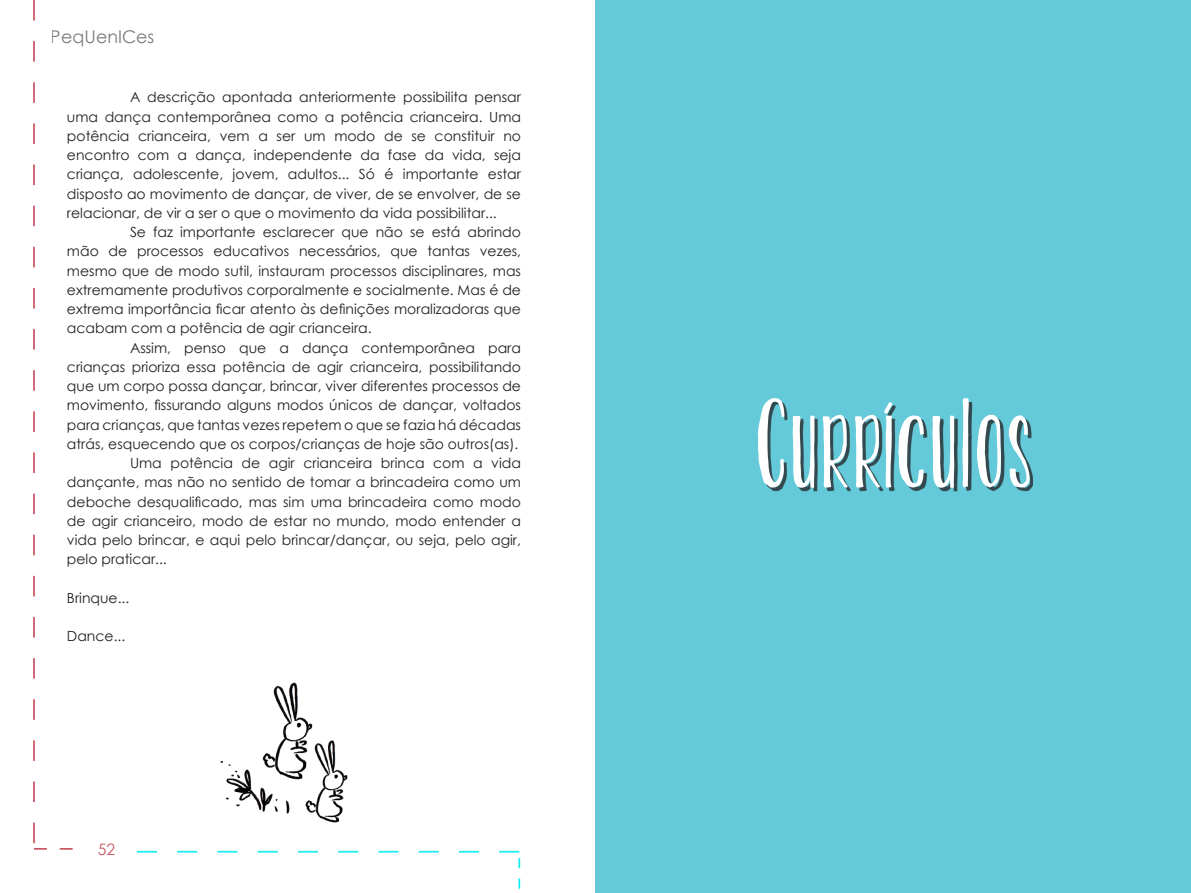
<style>
.page{position:relative;width:1191px;height:893px;background:#fff}
.page>*{position:absolute;margin:0;border:0;box-sizing:border-box;transform-origin:0 0}
.t1{font:105px "KG Twois Better Than One";letter-spacing:.02em;color:#fff}
.t2{font:17.5px "Century Gothic";color:#231f20}
.t3{font:15.75px "Century Gothic";color:#ca5764}
.t4{font:14px/19.2px "Century Gothic";color:#231f20;text-align:justify}
</style>
<div class="page">
<svg style="left:137px;top:851px;width:383px;height:38px"></svg>
<svg style="left:33px;top:0;width:40px;height:850px"></svg>
<div style="left:595px;top:0;width:596px;height:893px;background:#64cada"></div>
<div style="left:761px;top:402px;width:272px;height:89px;background:#231f20;opacity:.75"></div>
<img style="left:220px;top:682px;width:128px;height:141px">
<p class="t2" style="left:51px;top:24px;width:105px">PeqUenICes</p>
<p class="t4" style="left:67px;top:87px;width:455px;text-indent:63px">A descrição apontada anteriormente possibilita pensar uma dança contemporânea como a potência crianceira. Uma potência crianceira, vem a ser um modo de se constituir no encontro com a dança, independente da fase da vida, seja criança, adolescente, jovem, adultos... Só é importante estar disposto ao movimento de dançar, de viver, de se envolver, de se relacionar, de vir a ser o que o movimento da vida possibilitar...</p>
<p class="t4" style="left:67px;top:222px;width:455px;text-indent:63px">Se faz importante esclarecer que não se está abrindo mão de processos educativos necessários, que tantas vezes, mesmo que de modo sutil, instauram processos disciplinares, mas extremamente produtivos corporalmente e socialmente. Mas é de extrema importância ficar atento às definições moralizadoras que acabam com a potência de agir crianceira.</p>
<p class="t4" style="left:67px;top:338px;width:455px;text-indent:63px">Assim, penso que a dança contemporânea para crianças prioriza essa potência de agir crianceira, possibilitando que um corpo possa dançar, brincar, viver diferentes processos de movimento, fissurando alguns modos únicos de dançar, voltados para crianças, que tantas vezes repetem o que se fazia há décadas atrás, esquecendo que os corpos/crianças de hoje são outros(as).</p>
<p class="t4" style="left:67px;top:453px;width:455px;text-indent:63px">Uma potência de agir crianceira brinca com a vida dançante, mas não no sentido de tomar a brincadeira como um deboche desqualificado, mas sim uma brincadeira como modo de agir crianceiro, modo de estar no mundo, modo entender a vida pelo brincar, e aqui pelo brincar/dançar, ou seja, pelo agir, pelo praticar...</p>
<p class="t4" style="left:67px;top:588px;width:64px">Brinque...</p>
<p class="t4" style="left:67px;top:626px;width:60px">Dance...</p>
<p class="t3" style="left:98px;top:838px;width:19px">52</p>
<p class="t1" style="left:754px;top:384px;width:280px">Currículos</p>
</div>
